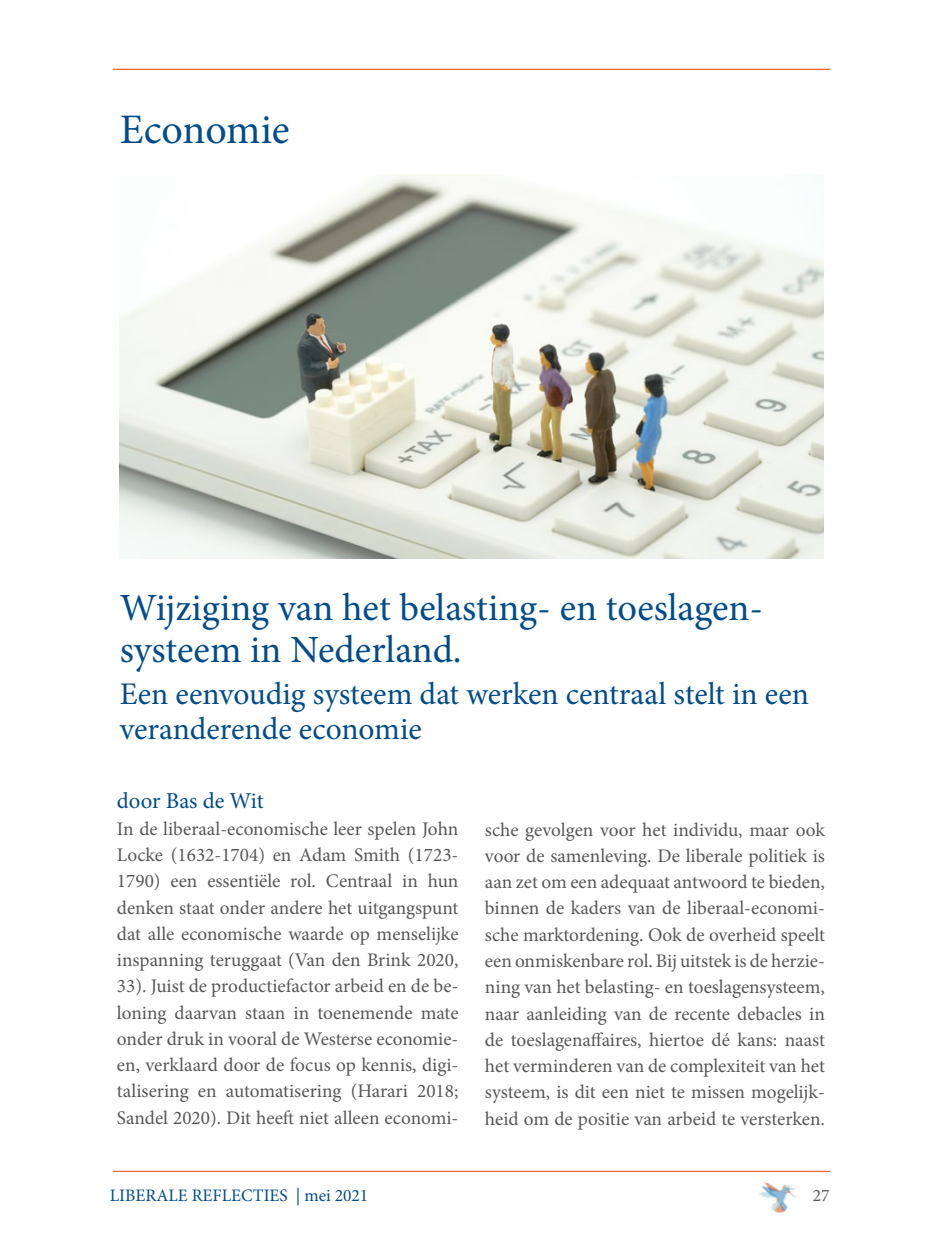
<style>
.page{position:relative;width:943px;height:1241px;background:#fff}
.page>*{position:absolute;margin:0;border:0;box-sizing:border-box;transform-origin:0 0}
.t1{font:42px "Minion Pro";color:#024c8c}
.t2{font:38.5px/42px "Minion Pro";color:#024c8c}
.t3{font:31.5px/35px "Minion Pro";color:#024c8c}
.t4{font:22.75px "Minion Pro";color:#024c8c}
.t5{font:19.25px/26.2px "Minion Pro";color:#575756;text-align:justify}
.t6{font:17.5px "Minion Pro";color:#024c8c}
.t7{font:17.5px "Minion Pro";color:#575756}
</style>
<div class="page">
<hr style="left:113px;top:69px;width:717px;height:1px;background:#e76e35">
<hr style="left:113px;top:1170px;width:717px;height:1px;background:#e76e35">
<img style="left:760px;top:1182px;width:36px;height:30px">
<img style="left:120px;top:175px;width:703px;height:383px">
<h1 class="t1" style="left:120px;top:101px;width:171px">Economie</h1>
<h2 class="t2" style="left:120px;top:586px;width:645px">Wijziging van het belasting- en toeslagen&shy;systeem in Nederland.</h2>
<h3 class="t3" style="left:120px;top:676px;width:690px">Een eenvoudig systeem dat werken centraal stelt in een veranderende economie</h3>
<p class="t4" style="left:117px;top:785px;width:148px">door Bas de Wit</p>
<p class="t5" style="left:117px;top:815px;width:343px">In de liberaal-economische leer spelen John Locke (1632-1704) en Adam Smith (1723- 1790) een essentiële rol. Centraal in hun denken staat onder andere het uitgangspunt dat alle economische waarde op menselijke inspanning teruggaat (Van den Brink 2020, 33). Juist de productiefactor arbeid en de be&shy;loning daarvan staan in toenemende mate onder druk in vooral de Westerse economie&shy;ën, verklaard door de focus op kennis, digi&shy;talisering en automatisering (Harari 2018; Sandel 2020). Dit heeft niet alleen economi-</p>
<p class="t5" style="left:485px;top:816px;width:341px">sche gevolgen voor het individu, maar ook voor de samenleving. De liberale politiek is aan zet om een adequaat antwoord te bieden, binnen de kaders van de liberaal-economi&shy;sche marktordening. Ook de overheid speelt een onmiskenbare rol. Bij uitstek is de herzie&shy;ning van het belasting- en toeslagensysteem, naar aanleiding van de recente debacles in de toeslagenaffaires, hiertoe dé kans: naast het verminderen van de complexiteit van het systeem, is dit een niet te missen mogelijk&shy;heid om de positie van arbeid te versterken.</p>
<p class="t6" style="left:110px;top:1183px;width:260px">LIBERALE REFLECTIES | mei 2021</p>
<p class="t7" style="left:812px;top:1183px;width:18px">27</p>
</div>
